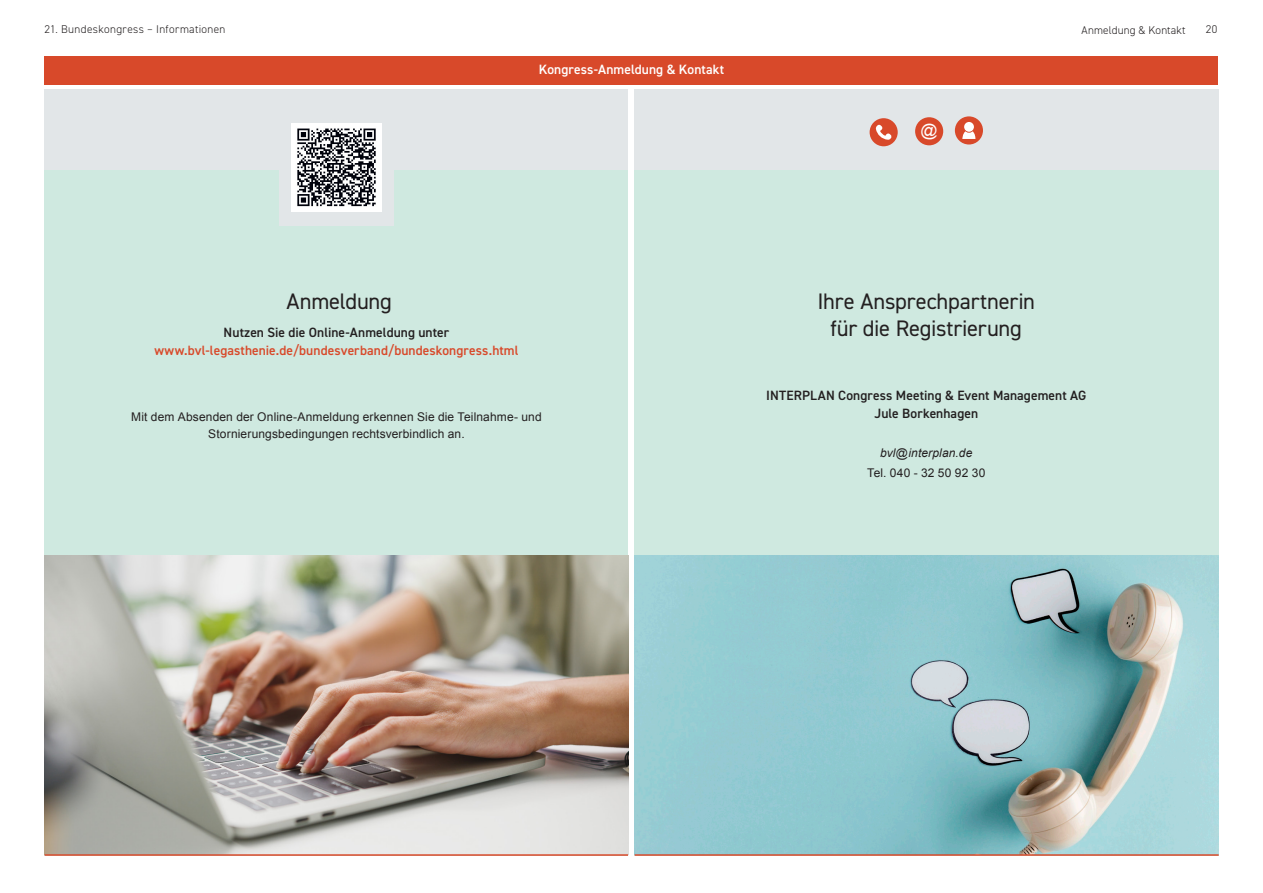
<style>
.page{position:relative;width:1263px;height:893px;background:#fff}
.page>*{position:absolute;margin:0;border:0;box-sizing:border-box;transform-origin:0 0}
.t1{font:22.5px/27px "DIN2014";letter-spacing:-.01em;color:#231f20;text-align:center}
.t2{font:16.8px "Arial";color:#fff}
.t3{font:600 13.5px/18px "DIN2014";letter-spacing:.005em;color:#231f20;text-align:center}
.t4{font:600 13.5px "DIN2014";letter-spacing:.005em;color:#d8492a}
.t5{font:600 13.5px "DIN2014";letter-spacing:.005em;color:#fff}
.t6{font:12px/16.5px "Arial";letter-spacing:.01em;color:#231f20;text-align:center}
.t7{font:italic 12px "Arial";letter-spacing:.01em;color:#231f20}
.t8{font:300 11.25px "DIN2014";letter-spacing:.03em;color:#231f20}
.t9{font:300 11.25px "DIN2014";letter-spacing:.01em;color:#231f20}
</style>
<div class="page">
<div style="left:635px;top:166px;width:584px;height:690px;background:#cfe9e0"></div>
<div style="left:635px;top:90px;width:584px;height:80px;background:#e2e6e8"></div>
<div style="left:870px;top:118px;width:28px;height:28px;background:#d8492a;border-radius:50%"></div>
<svg style="left:876px;top:125px;width:16px;height:15px"></svg>
<div style="left:915px;top:117px;width:28px;height:28px;background:#d8492a;border-radius:50%"></div>
<div style="left:955px;top:116px;width:28px;height:29px;background:#d8492a;border-radius:50%"></div>
<svg style="left:962px;top:131px;width:13px;height:8px"></svg>
<div style="left:964px;top:122px;width:10px;height:10px;background:#fff;border-radius:50%"></div>
<div style="left:45px;top:56px;width:1173px;height:29px;background:#d8492a"></div>
<div style="left:45px;top:90px;width:583px;height:85px;background:#e2e6e8"></div>
<div style="left:45px;top:170px;width:583px;height:686px;background:#cfe9e0"></div>
<div style="left:279px;top:166px;width:115px;height:60px;background:#e2e6e8"></div>
<img style="left:292px;top:124px;width:89px;height:87px">
<img style="left:45px;top:555px;width:583px;height:299px">
<img style="left:635px;top:555px;width:584px;height:299px">
<hr style="left:635px;top:854px;width:584px;height:2px;background:#d8492a">
<hr style="left:45px;top:854px;width:583px;height:2px;background:#d8492a">
<p class="t8" style="left:45px;top:22px;width:182px">21. Bundeskongress – Informationen</p>
<p class="t8" style="left:1206px;top:22px;width:13px">20</p>
<p class="t9" style="left:1081px;top:23px;width:106px">Anmeldung &amp; Kontakt</p>
<p class="t5" style="left:539px;top:60px;width:187px">Kongress-Anmeldung &amp; Kontakt</p>
<h2 class="t2" style="left:920px;top:119px;width:19px">@</h2>
<h1 class="t1" style="left:287px;top:287px;width:107px">Anmeldung</h1>
<p class="t3" style="left:224px;top:323px;width:227px">Nutzen Sie die Online-Anmeldung unter</p>
<p class="t4" style="left:154px;top:342px;width:366px">www.bvl-legasthenie.de/bundesverband/bundeskongress.html</p>
<p class="t6" style="left:131px;top:409px;width:412px">Mit dem Absenden der Online-Anmeldung erkennen Sie die Teilnahme- und<br>Stornierungsbedingungen rechtsverbindlich an.</p>
<h1 class="t1" style="left:817px;top:287px;width:219px">Ihre Ansprechpartnerin für die Registrierung</h1>
<p class="t3" style="left:766px;top:386px;width:322px">INTERPLAN Congress Meeting &amp; Event Management AG<br>Jule Borkenhagen</p>
<p class="t7" style="left:880px;top:445px;width:94px">bvl@interplan.de</p>
<p class="t6" style="left:867px;top:464px;width:120px">Tel. 040 - 32 50 92 30</p>
</div>
